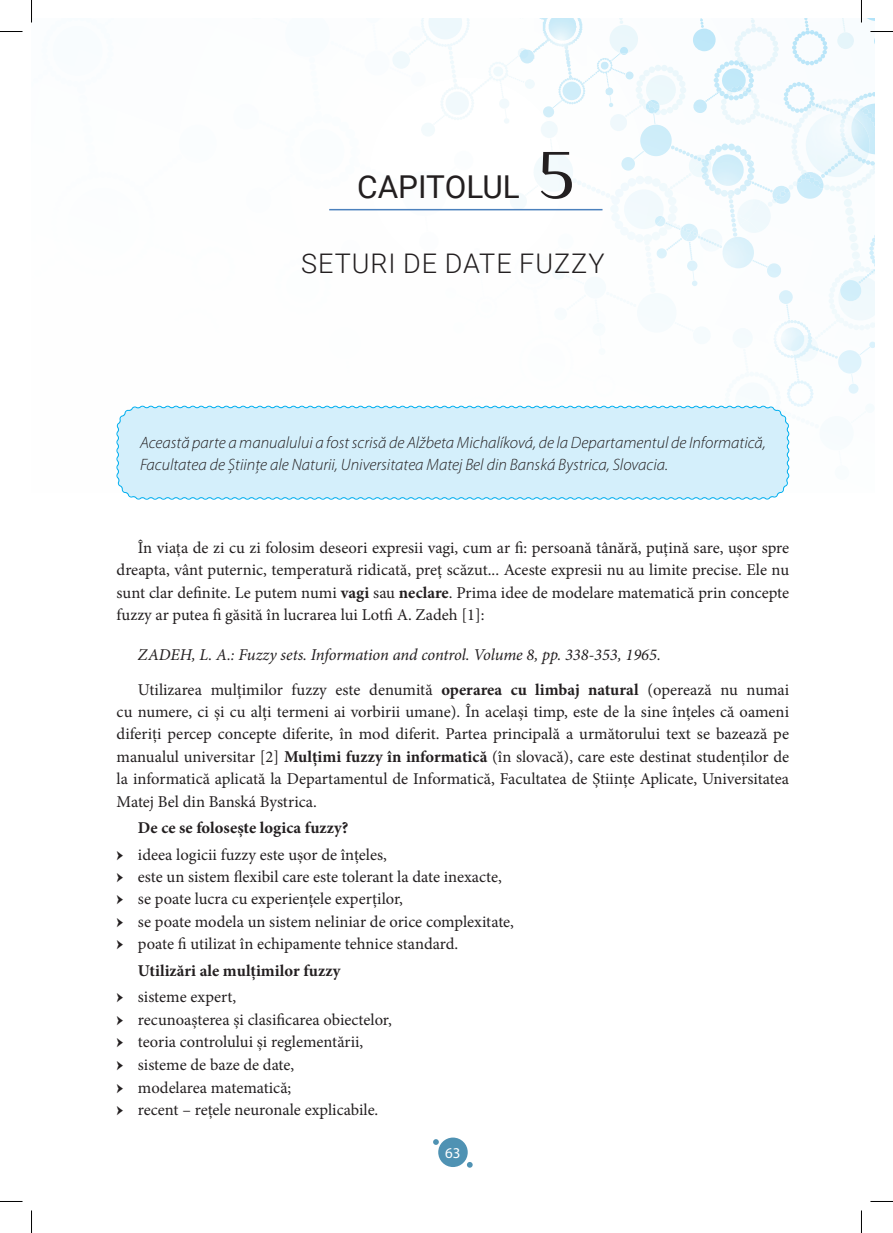
<style>
.page{position:relative;width:893px;height:1233px;background:#fff}
.page>*{position:absolute;margin:0;border:0;box-sizing:border-box;transform-origin:0 0}
.t1{font:31.5px "Roboto";color:#231f20}
.t2{font:300 27px "Roboto";letter-spacing:.035em;color:#231f20}
.t3{font:16.5px/22.4px "Minion Pro";color:#231f20}
.t4{font:italic 300 16.5px/22.5px "Myriad Pro";color:#231f20}
.t5{font:italic 16.5px/35.1px "Minion Pro";letter-spacing:-.005em;color:#231f20}
.t6{font:700 16.5px/26.5px "Minion Pro";color:#231f20}
.t7{font:15px "Myriad Pro";color:#fff}
.s1{font-family:"Philosopher";font-size:69px}
.s2{font-weight:700}
.s3{font-style:normal}
.s4{font-weight:700;font-style:normal}
.s5{font-weight:400}
</style>
<div class="page">
<div style="left:438px;top:1137px;width:29px;height:29px;background:#4f92b3;border-radius:50%"></div>
<svg style="left:466px;top:1162px;width:6px;height:5px"></svg>
<svg style="left:433px;top:1139px;width:5px;height:5px"></svg>
<svg style="left:123px;top:492px;width:660px;height:8px;background:#bce8f9"></svg>
<svg style="left:0;top:31px;width:22px;height:1px"></svg>
<svg style="left:0;top:1201px;width:22px;height:1px"></svg>
<svg style="left:870px;top:1201px;width:22px;height:1px"></svg>
<svg style="left:31px;top:1210px;width:1px;height:22px"></svg>
<svg style="left:31px;top:0;width:861px;height:492px"></svg>
<h1 class="t1" style="left:357px;top:164px;width:219px">CAPITOLUL <span class="s1">5</span></h1>
<h2 class="t2" style="left:301px;top:244px;width:305px">SETURI DE DATE FUZZY</h2>
<p class="t4" style="left:140px;top:431px;width:627px">Această parte a manualului a fost scrisă de Alžbeta Michalíková, de la Departamentul de Informatică,<br>Facultatea de Științe ale Naturii, Universitatea Matej Bel din Banská Bystrica, Slovacia.</p>
<p class="t3" style="left:117px;top:536px;width:673px;text-align:justify;text-indent:21px">În viața de zi cu zi folosim deseori expresii vagi, cum ar fi: persoană tânără, puțină sare, ușor spre dreapta, vânt puternic, temperatură ridicată, preț scăzut... Aceste expresii nu au limite precise. Ele nu sunt clar definite. Le putem numi <span class="s2">vagi</span> sau <span class="s2">neclare</span>. Prima idee de modelare matematică prin concepte fuzzy ar putea fi găsită în lucrarea lui Lotfi A. Zadeh [1]:</p>
<p class="t5" style="left:138px;top:636px;width:652px">ZADEH, L. A.: Fuzzy sets. Information and control. Volume 8, pp. 338-353, 1965.<br><span class="s3">Utilizarea mulțimilor fuzzy este denumită</span> <span class="s4">operarea cu limbaj natural</span> <span class="s3">(operează nu numai</span></p>
<p class="t3" style="left:117px;top:700px;width:673px;text-align:justify">cu numere, ci și cu alți termeni ai vorbirii umane). În același timp, este de la sine înțeles că oameni diferiți percep concepte diferite, în mod diferit. Partea principală a următorului text se bazează pe manualul universitar [2] <span class="s2">Mulțimi fuzzy în informatică</span> (în slovacă), care este destinat studenților de la informatică aplicată la Departamentul de Informatică, Facultatea de Științe Aplicate, Universitatea Matej Bel din Banská Bystrica.</p>
<p class="t3" style="left:117px;top:814px;width:272px;line-height:26.5px;text-indent:21px"><span class="s2">De ce se folosește logica fuzzy?<br>ӹ</span> ideea logicii fuzzy este ușor de înțeles,</p>
<p class="t3" style="left:117px;top:865px;width:398px"><span class="s2">ӹ</span> este un sistem flexibil care este tolerant la date inexacte,<br><span class="s2">ӹ</span> se poate lucra cu experiențele experților,<br><span class="s2">ӹ</span> se poate modela un sistem neliniar de orice complexitate, <span class="s2">ӹ</span> poate fi utilizat în echipamente tehnice standard.</p>
<p class="t6" style="left:117px;top:957px;width:225px;text-indent:21px">Utilizări ale mulțimilor fuzzy ӹ <span class="s5">sisteme expert,</span></p>
<p class="t3" style="left:117px;top:1008px;width:276px"><span class="s2">ӹ</span> recunoașterea și clasificarea obiectelor, <span class="s2">ӹ</span> teoria controlului și reglementării,<br><span class="s2">ӹ</span> sisteme de baze de date,<br><span class="s2">ӹ</span> modelarea matematică;<br><span class="s2">ӹ</span> recent – rețele neuronale explicabile.</p>
<p class="t7" style="left:445px;top:1144px;width:17px">63</p>
</div>
